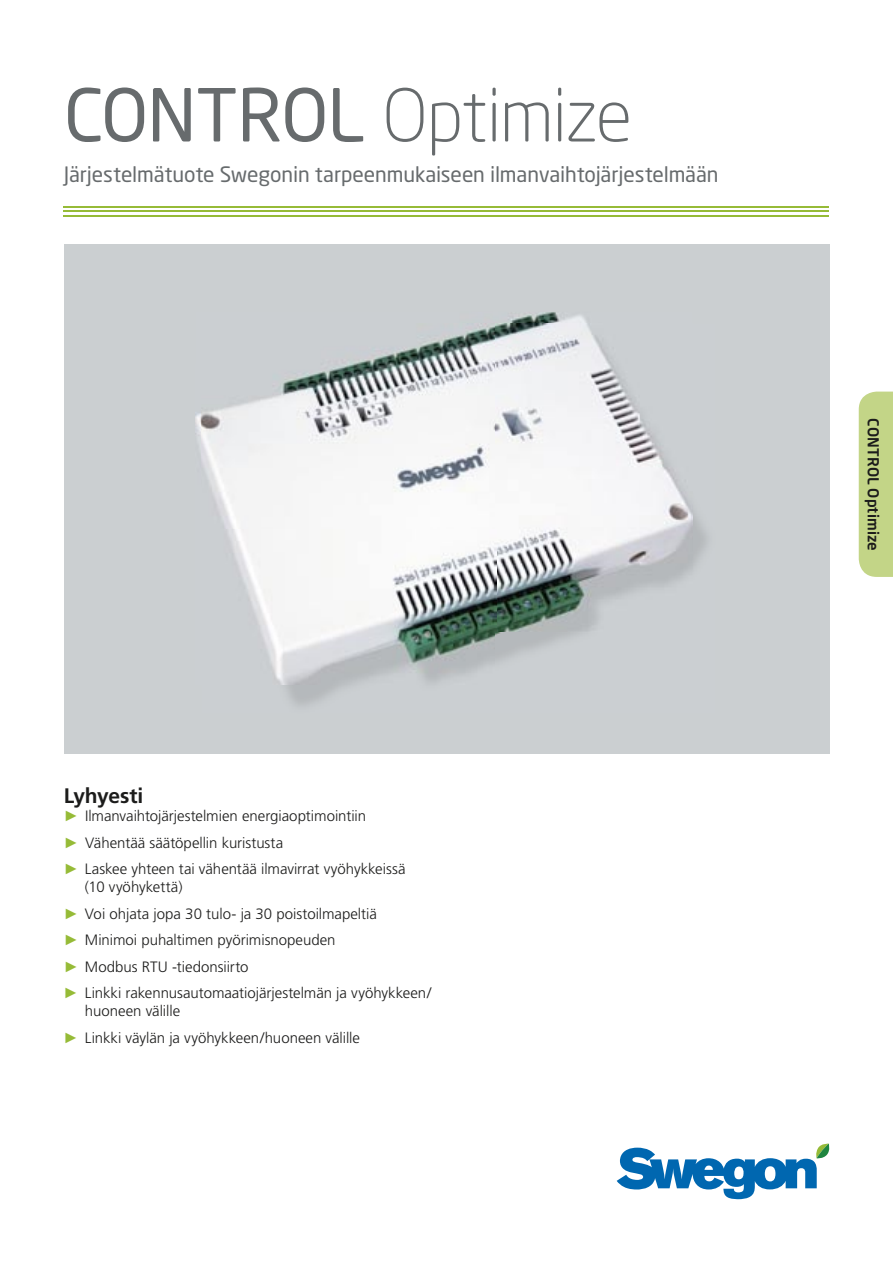
<style>
.page{position:relative;width:893px;height:1263px;background:#fff}
.page>*{position:absolute;margin:0;border:0;box-sizing:border-box;transform-origin:0 0}
.t1{font:300 72px "Neo Sans";letter-spacing:-.02em;color:#676b6d}
.t2{font:21px "Neo Sans";letter-spacing:-.01em;color:#676b6d}
.t3{font:700 21px "Frutiger";letter-spacing:-.005em;color:#1c1c1b}
.t4{font:300 15px/26.5px "Frutiger";letter-spacing:-.005em;color:#1c1c1b}
.t5{font:500 15px "Neo Sans";letter-spacing:.005em;color:#1c1c1b}
.s1{font-weight:400}
.s2{font-family:"Times New Roman";font-weight:400;color:#96bb37}
</style>
<div class="page">
<div style="left:64px;top:244px;width:765px;height:510px;background:#cbcfd1"></div>
<img style="left:485px;top:312px;width:102px;height:12px">
<img style="left:196px;top:413px;width:5px;height:37px">
<img style="left:201px;top:324px;width:492px;height:361px">
<svg style="left:617px;top:1143px;width:212px;height:56px"></svg>
<hr style="left:64px;top:206px;width:765px;height:1px;background:#96bb37">
<hr style="left:64px;top:210px;width:765px;height:2px;background:#96bb37">
<hr style="left:64px;top:215px;width:765px;height:2px;background:#96bb37">
<div style="left:859px;top:392px;width:34px;height:185px;background:#c3d587"></div>
<h1 class="t1" style="left:64px;top:72px;width:570px"><span class="s1">CONTROL</span> Optimize</h1>
<h2 class="t2" style="left:64px;top:161px;width:656px">Järjestelmätuote Swegonin tarpeenmukaiseen ilmanvaihtojärjestelmään</h2>
<h2 class="t3" style="left:64px;top:783px;width:81px">Lyhyesti</h2>
<p class="t4" style="left:64px;top:802px;width:343px"><span class="s2">►</span> Ilmanvaihtojärjestelmien energiaoptimointiin<br><span class="s2">►</span> Vähentää säätöpellin kuristusta<br><span class="s2">►</span> Laskee yhteen tai vähentää ilmavirrat vyöhykkeissä</p>
<p class="t4" style="left:64px;top:873px;width:369px;text-indent:21px">(10 vyöhykettä)<br><span class="s2">►</span> Voi ohjata jopa 30 tulo- ja 30 poistoilmapeltiä<br><span class="s2">►</span> Minimoi puhaltimen pyörimisnopeuden<br><span class="s2">►</span> Modbus RTU -tiedonsiirto<br><span class="s2">►</span> Linkki rakennusautomaatiojärjestelmän ja vyöhykkeen/</p>
<p class="t4" style="left:64px;top:997px;width:298px;text-indent:21px">huoneen välille<br><span class="s2">►</span> Linkki väylän ja vyöhykkeen/huoneen välille</p>
<p class="t5" style="left:883px;top:418px;width:134px;rotate:90deg">CONTROL Optimize</p>
</div>
